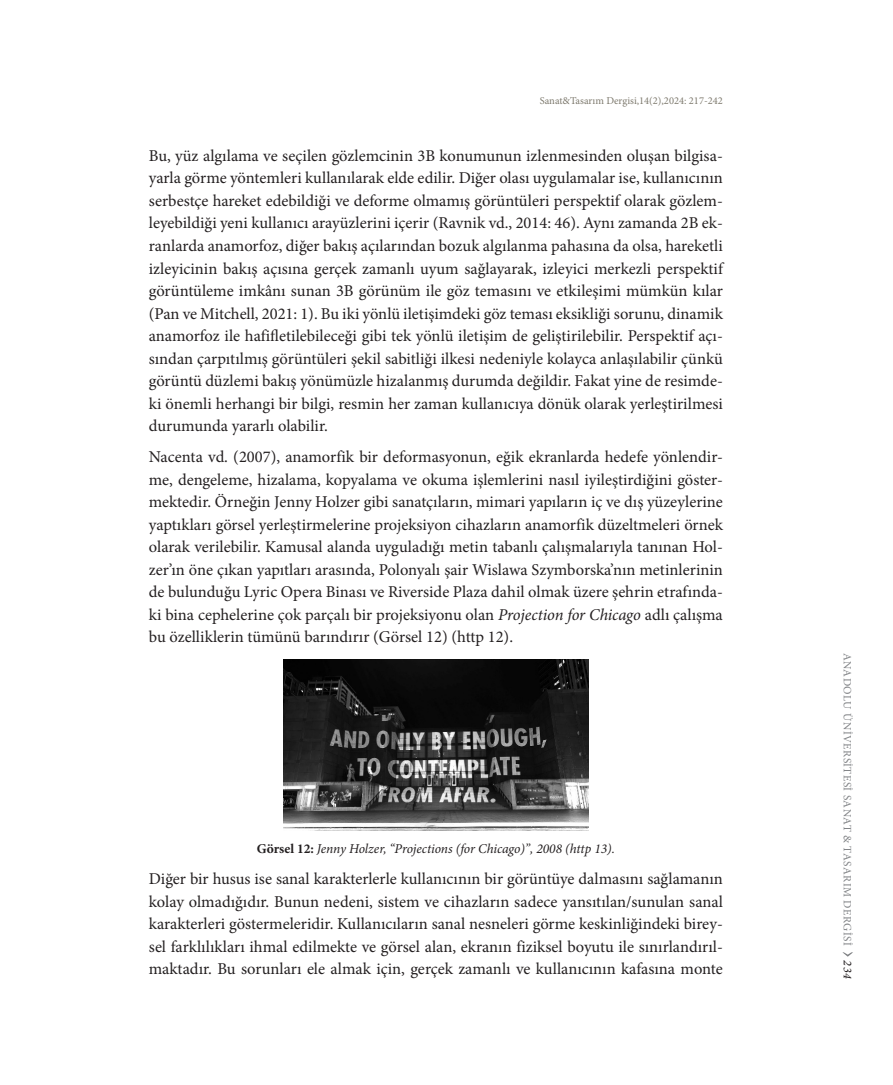
<style>
.page{position:relative;width:893px;height:1085px;background:#fff}
.page>*{position:absolute;margin:0;border:0;box-sizing:border-box;transform-origin:0 0}
.metin{font:16.5px/22.5px "Minion Pro";color:#231f20;text-align:justify}
.gorsel_altyazilari{font:italic 13.5px "Minion Pro";letter-spacing:-.005em;color:#231f20}
.t1{font:11.25px "Minion Pro";letter-spacing:.04em;color:#808285}
.t2{font:10.5px "Minion Pro";color:#7d796d}
.s1{font-style:italic}
.s2{font-weight:700;font-style:normal}
.s3{font-weight:500;font-style:italic;font-size:12px;color:#231f20}
</style>
<div class="page">
<svg style="left:842px;top:952px;width:11px;height:4px"></svg>
<img style="left:284px;top:659px;width:305px;height:171px">
<p class="t2" style="left:540px;top:94px;width:185px">Sanat&amp;Tasarım Dergisi,14(2),2024: 217-242</p>
<p class="metin" style="left:149px;top:144px;width:576px">Bu, yüz algılama ve seçilen gözlemcinin 3B konumunun izlenmesinden oluşan bilgisa&shy;yarla görme yöntemleri kullanılarak elde edilir. Diğer olası uygulamalar ise, kullanıcının serbestçe hareket edebildiği ve deforme olmamış görüntüleri perspektif olarak gözlem&shy;leyebildiği yeni kullanıcı arayüzlerini içerir (Ravnik vd., 2014: 46). Aynı zamanda 2B ek&shy;ranlarda anamorfoz, diğer bakış açılarından bozuk algılanma pahasına da olsa, hareketli izleyicinin bakış açısına gerçek zamanlı uyum sağlayarak, izleyici merkezli perspektif görüntüleme imkânı sunan 3B görünüm ile göz temasını ve etkileşimi mümkün kılar (Pan ve Mitchell, 2021: 1). Bu iki yönlü iletişimdeki göz teması eksikliği sorunu, dinamik anamorfoz ile hafifletilebileceği gibi tek yönlü iletişim de geliştirilebilir. Perspektif açı&shy;sından çarpıtılmış görüntüleri şekil sabitliği ilkesi nedeniyle kolayca anlaşılabilir çünkü görüntü düzlemi bakış yönümüzle hizalanmış durumda değildir. Fakat yine de resimde&shy;ki önemli herhangi bir bilgi, resmin her zaman kullanıcıya dönük olarak yerleştirilmesi durumunda yararlı olabilir.</p>
<p class="metin" style="left:149px;top:445px;width:576px">Nacenta vd. (2007), anamorfik bir deformasyonun, eğik ekranlarda hedefe yönlendir&shy;me, dengeleme, hizalama, kopyalama ve okuma işlemlerini nasıl iyileştirdiğini göster&shy;mektedir. Örneğin Jenny Holzer gibi sanatçıların, mimari yapıların iç ve dış yüzeylerine yaptıkları görsel yerleştirmelerine projeksiyon cihazların anamorfik düzeltmeleri örnek olarak verilebilir. Kamusal alanda uyguladığı metin tabanlı çalışmalarıyla tanınan Hol&shy;zer’ın öne çıkan yapıtları arasında, Polonyalı şair Wislawa Szymborska’nın metinlerinin de bulunduğu Lyric Opera Binası ve Riverside Plaza dahil olmak üzere şehrin etrafında&shy;ki bina cephelerine çok parçalı bir projeksiyonu olan <span class="s1">Projection for Chicago</span> adlı çalışma bu özelliklerin tümünü barındırır (Görsel 12) (http 12).</p>
<p class="gorsel_altyazilari" style="left:257px;top:839px;width:360px"><span class="s2">Görsel 12:</span> Jenny Holzer, “Projections (for Chicago)”, 2008 (http 13).</p>
<p class="metin" style="left:149px;top:867px;width:576px">Diğer bir husus ise sanal karakterlerle kullanıcının bir görüntüye dalmasını sağlamanın kolay olmadığıdır. Bunun nedeni, sistem ve cihazların sadece yansıtılan/sunulan sanal karakterleri göstermeleridir. Kullanıcıların sanal nesneleri görme keskinliğindeki birey&shy;sel farklılıkları ihmal edilmekte ve görsel alan, ekranın fiziksel boyutu ile sınırlandırıl&shy;maktadır. Bu sorunları ele almak için, gerçek zamanlı ve kullanıcının kafasına monte</p>
<p class="t1" style="left:855px;top:652px;width:327px;rotate:90deg">ANADOLU ÜNİVERSİTESİ SANAT &amp; TASARIM DERGİSİ <span class="s3">234</span></p>
</div>
